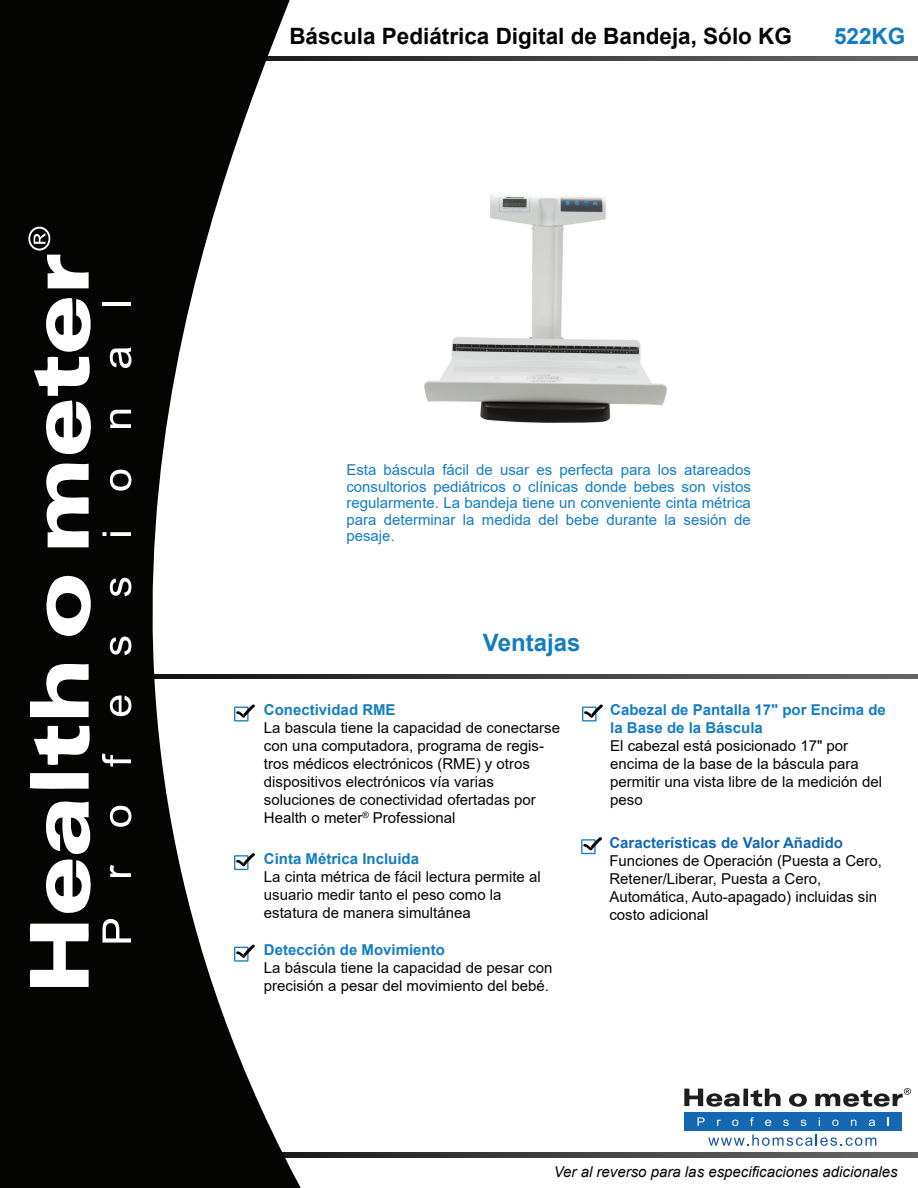
<style>
.page{position:relative;width:918px;height:1188px;background:#fff}
.page>*{position:absolute;margin:0;border:0;box-sizing:border-box;transform-origin:0 0}
.t1{font:700 24px "Arial";color:#147dc2}
.t2{font:700 22.5px "Arial";color:#040503}
.t3{font:700 22.5px "Arial";color:#147dc2}
.t4{font:15px/18px "Arial";color:#040503}
.t5{font:15px/16.5px "Arial";color:#147dc2;text-align:justify}
.t6{font:700 15px/18px "Arial";color:#147dc2}
.t7{font:italic 15px "Arial";color:#040503}
.t8{font:700 15px "Arial";color:#1468b2}
</style>
<div class="page">
<img style="left:424px;top:194px;width:243px;height:229px">
<svg style="left:310px;top:56px;width:608px;height:5px;background:#444546"></svg>
<svg style="left:310px;top:674px;width:608px;height:5px;background:#464748"></svg>
<svg style="left:310px;top:1153px;width:608px;height:4px;background:#434445"></svg>
<svg style="left:0;top:0;width:310px;height:1188px;fill:#040503"></svg>
<svg style="left:29px;top:924px;width:60px;height:63px"></svg>
<svg style="left:30px;top:773px;width:59px;height:16px"></svg>
<svg style="left:30px;top:661px;width:59px;height:56px"></svg>
<svg style="left:34px;top:726px;width:57px;height:39px"></svg>
<svg style="left:38px;top:798px;width:56px;height:115px"></svg>
<svg style="left:46px;top:574px;width:54px;height:74px"></svg>
<svg style="left:42px;top:461px;width:47px;height:86px"></svg>
<svg style="left:34px;top:296px;width:61px;height:159px"></svg>
<svg style="left:28px;top:227px;width:61px;height:61px"></svg>
<svg style="left:102px;top:919px;width:29px;height:24px"></svg>
<svg style="left:110px;top:865px;width:21px;height:12px"></svg>
<svg style="left:110px;top:806px;width:21px;height:21px"></svg>
<svg style="left:102px;top:753px;width:29px;height:14px"></svg>
<svg style="left:110px;top:696px;width:21px;height:20px"></svg>
<svg style="left:110px;top:637px;width:21px;height:18px"></svg>
<svg style="left:110px;top:578px;width:21px;height:18px"></svg>
<svg style="left:110px;top:532px;width:21px;height:4px"></svg>
<svg style="left:102px;top:532px;width:4px;height:4px"></svg>
<svg style="left:110px;top:470px;width:21px;height:21px"></svg>
<svg style="left:110px;top:410px;width:21px;height:18px"></svg>
<svg style="left:110px;top:347px;width:21px;height:21px"></svg>
<hr style="left:102px;top:302px;width:29px;height:4px;background:#fff">
<svg style="left:234px;top:704px;width:22px;height:18px"></svg>
<svg style="left:581px;top:837px;width:21px;height:17px"></svg>
<svg style="left:582px;top:704px;width:21px;height:18px"></svg>
<svg style="left:234px;top:852px;width:22px;height:18px"></svg>
<svg style="left:234px;top:944px;width:22px;height:18px"></svg>
<svg style="left:684px;top:1088px;width:123px;height:19px"></svg>
<svg style="left:815px;top:1088px;width:96px;height:19px"></svg>
<svg style="left:708px;top:1135px;width:168px;height:11px"></svg>
<div style="left:685px;top:1112px;width:217px;height:19px;background:#1468b2"></div>
<svg style="left:698px;top:1117px;width:7px;height:9px"></svg>
<svg style="left:717px;top:1120px;width:4px;height:6px"></svg>
<svg style="left:732px;top:1120px;width:6px;height:6px"></svg>
<svg style="left:750px;top:1117px;width:4px;height:9px"></svg>
<svg style="left:765px;top:1120px;width:6px;height:6px"></svg>
<svg style="left:783px;top:1120px;width:6px;height:6px"></svg>
<svg style="left:801px;top:1120px;width:5px;height:6px"></svg>
<svg style="left:832px;top:1120px;width:7px;height:6px"></svg>
<svg style="left:851px;top:1120px;width:5px;height:6px"></svg>
<svg style="left:869px;top:1120px;width:6px;height:6px"></svg>
<svg style="left:887px;top:1117px;width:2px;height:9px"></svg>
<h2 class="t2" style="left:289px;top:20px;width:504px">Báscula Pediátrica Digital de Bandeja, Sólo KG</h2>
<h2 class="t3" style="left:834px;top:20px;width:73px">522KG</h2>
<p class="t5" style="left:346px;top:462px;width:406px">Esta báscula fácil de usar es perfecta para los atareados consultorios pediátricos o clínicas donde bebes son vistos regularmente. La bandeja tiene un conveniente cinta métrica para determinar la medida del bebe durante la sesión de pesaje.</p>
<h1 class="t1" style="left:483px;top:626px;width:99px">Ventajas</h1>
<p class="t6" style="left:264px;top:701px;width:133px">Conectividad RME</p>
<p class="t4" style="left:264px;top:719px;width:298px">La bascula tiene la capacidad de conectarse con una computadora, programa de regis&shy;tros médicos electrónicos (RME) y otros dispositivos electrónicos vía varias soluciones de conectividad ofertadas por Health o meter<sup>®</sup> Professional</p>
<p class="t6" style="left:264px;top:850px;width:157px">Cinta Métrica Incluida</p>
<p class="t4" style="left:264px;top:867px;width:278px">La cinta métrica de fácil lectura permite al usuario medir tanto el peso como la estatura de manera simultánea</p>
<p class="t6" style="left:264px;top:941px;width:182px">Detección de Movimiento</p>
<p class="t4" style="left:264px;top:959px;width:290px">La báscula tiene la capacidad de pesar con precisión a pesar del movimiento del bebé.</p>
<p class="t6" style="left:610px;top:701px;width:277px">Cabezal de Pantalla 17" por Encima de la Base de la Báscula</p>
<p class="t4" style="left:610px;top:737px;width:273px">El cabezal está posicionado 17" por encima de la base de la báscula para permitir una vista libre de la medición del peso</p>
<p class="t8" style="left:609px;top:832px;width:235px">Características de Valor Añadido</p>
<p class="t4" style="left:609px;top:851px;width:274px">Funciones de Operación (Puesta a Cero,<br>Retener/Liberar, Puesta a Cero,<br>Automática, Auto-apagado) incluidas sin costo adicional</p>
<p class="t7" style="left:554px;top:1162px;width:345px">Ver al reverso para las especificaciones adicionales</p>
</div>
